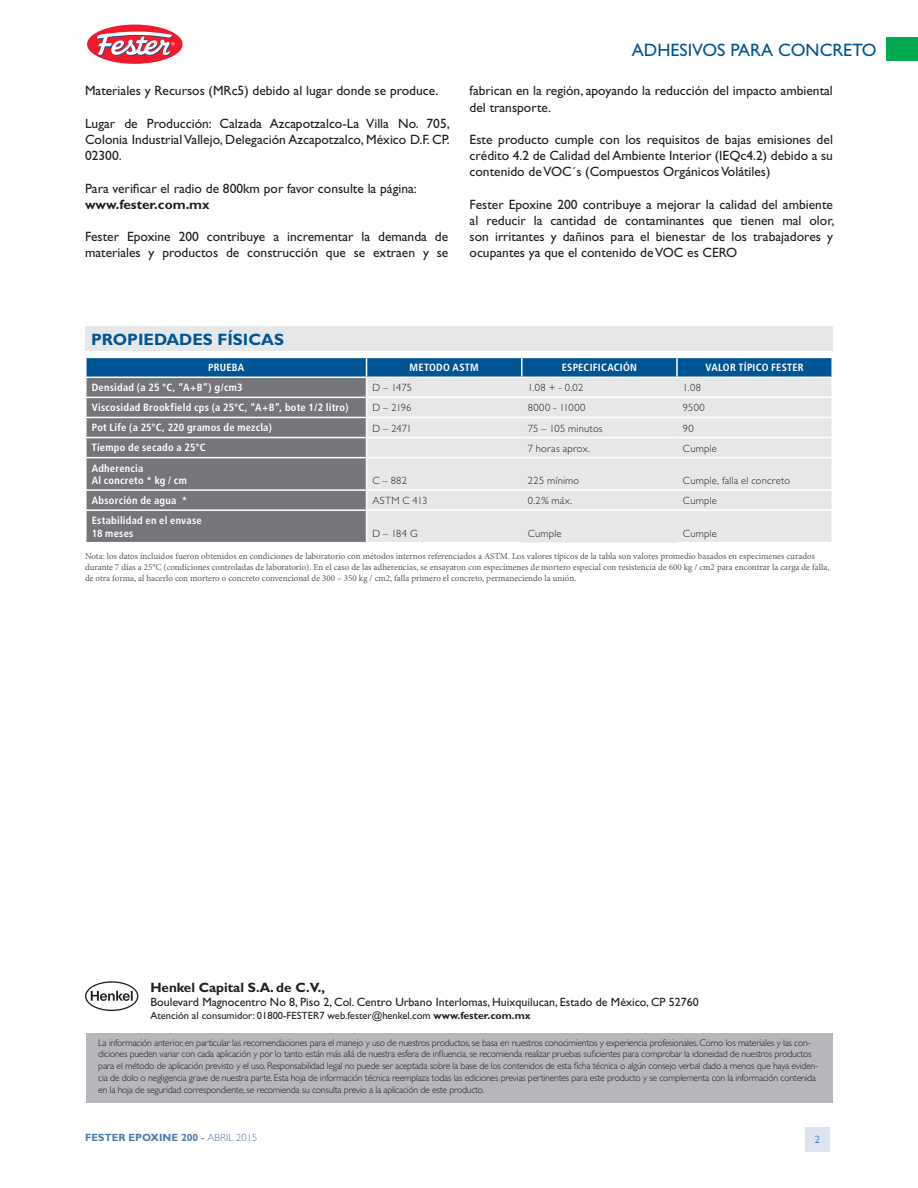
<style>
.page{position:relative;width:918px;height:1188px;background:#fff}
.page>*{position:absolute;margin:0;border:0;box-sizing:border-box;transform-origin:0 0}
.t1{font:18px "Gill Sans";color:#005595}
.Por{font:700 16.5px "Gill Sans";color:#005595}
.t2{font:13.5px/16.2px "Gill Sans";color:#231f20;text-align:justify}
.t3{font:700 13.5px "Gill Sans";color:#231f20}
.t4{font:12px "Gill Sans";color:#231f20}
.t5{font:700 condensed 10.5px "Frutiger";letter-spacing:.02em;color:#fff}
.t6{font:300 10.5px "Gill Sans";letter-spacing:.025em;color:#231f20}
.t7{font:10.5px "Gill Sans";color:#231f20}
.t8{font:700 10.5px "Gill Sans";color:#4e7bb2}
.t9{font:300 10.5px "Gill Sans";letter-spacing:.055em;color:#231f20}
.Producto{font:300 10.5px "Gill Sans";color:#005595}
.t10{font:300 9.75px/11.7px "Gill Sans";letter-spacing:-.025em;color:#231f20}
.Asteriscos{font:9px/10.8px "Minion Pro";color:#57585a}
.s1{font-weight:700}
.s2{font-weight:400}
.s3{font-weight:300}
</style>
<div class="page">
<svg style="left:85px;top:23px;width:100px;height:43px"></svg>
<div style="left:87px;top:25px;width:96px;height:39px;background:#ee1b2c;border-radius:50%"></div>
<svg style="left:97px;top:32px;width:78px;height:24px"></svg>
<div style="left:805px;top:1127px;width:24px;height:24px;background:#dde3f0"></div>
<div style="left:86px;top:1033px;width:746px;height:69px;background:#b6b7bb"></div>
<svg style="left:85px;top:981px;width:53px;height:30px"></svg>
<div style="left:86px;top:983px;width:51px;height:27px;background:#fff;border-radius:50%"></div>
<svg style="left:91px;top:991px;width:42px;height:10px"></svg>
<div style="left:886px;top:38px;width:32px;height:23px;background:#00a94e"></div>
<div style="left:85px;top:326px;width:748px;height:25px;background:#e6e7e9"></div>
<div style="left:87px;top:458px;width:279px;height:84px;background:#757679"></div>
<div style="left:367px;top:458px;width:464px;height:85px;background:#e6e7e9"></div>
<svg style="left:85px;top:357px;width:748px;height:100px;background:#9eaebc"></svg>
<hr style="left:85px;top:489px;width:282px;height:2px;background:#fff">
<svg style="left:86px;top:491px;width:1px;height:18px"></svg>
<hr style="left:367px;top:489px;width:155px;height:2px;background:#fff">
<hr style="left:522px;top:489px;width:155px;height:2px;background:#fff">
<hr style="left:677px;top:489px;width:156px;height:2px;background:#fff">
<svg style="left:831px;top:491px;width:1px;height:18px"></svg>
<hr style="left:85px;top:509px;width:282px;height:2px;background:#fff">
<hr style="left:367px;top:509px;width:155px;height:2px;background:#fff">
<hr style="left:522px;top:509px;width:155px;height:2px;background:#fff">
<hr style="left:677px;top:509px;width:156px;height:2px;background:#fff">
<hr style="left:367px;top:542px;width:155px;height:1px;background:#fff">
<hr style="left:677px;top:542px;width:156px;height:1px;background:#fff">
<p class="t2" style="left:85px;top:83px;width:355px">Materiales y Recursos (MRc5) debido al lugar donde se produce.</p>
<p class="t2" style="left:85px;top:115px;width:366px">Lugar de Producción: Calzada Azcapotzalco-La Villa No. 705, Colonia Industrial Vallejo, Delegación Azcapotzalco, México D.F. CP.<br>02300.</p>
<p class="t2" style="left:85px;top:180px;width:333px">Para verificar el radio de 800km por favor consulte la página:</p>
<p class="t3" style="left:85px;top:196px;width:126px">www.fester.com.mx</p>
<p class="t2" style="left:85px;top:229px;width:365px">Fester Epoxine 200 contribuye a incrementar la demanda de materiales y productos de construcción que se extraen y se</p>
<h1 class="t1" style="left:632px;top:39px;width:246px">ADHESIVOS PARA CONCRETO</h1>
<p class="t2" style="left:470px;top:83px;width:365px">fabrican en la región, apoyando la reducción del impacto ambiental del transporte.</p>
<p class="t2" style="left:470px;top:131px;width:365px">Este producto cumple con los requisitos de bajas emisiones del crédito 4.2 de Calidad del Ambiente Interior (IEQc4.2) debido a su contenido de VOC´s (Compuestos Orgánicos Volátiles)</p>
<p class="t2" style="left:470px;top:196px;width:366px">Fester Epoxine 200 contribuye a mejorar la calidad del ambiente al reducir la cantidad de contaminantes que tienen mal olor, son irritantes y dañinos para el bienestar de los trabajadores y ocupantes ya que el contenido de VOC es CERO</p>
<p class="Por" style="left:91px;top:329px;width:194px">PROPIEDADES FÍSICAS</p>
<p class="t5" style="left:208px;top:361px;width:38px">PRUEBA</p>
<p class="t5" style="left:410px;top:361px;width:70px">METODO ASTM</p>
<p class="t5" style="left:562px;top:361px;width:77px">ESPECIFICACIÓN</p>
<p class="t5" style="left:706px;top:361px;width:100px">VALOR TÍPICO FESTER</p>
<p class="t5" style="left:92px;top:381px;width:152px">Densidad (a 25 °C, “A+B”) g/cm3</p>
<p class="t6" style="left:373px;top:382px;width:41px">D – 1475</p>
<p class="t6" style="left:528px;top:382px;width:57px">1.08 + - 0.02</p>
<p class="t6" style="left:683px;top:382px;width:20px">1.08</p>
<p class="t5" style="left:92px;top:401px;width:258px">Viscosidad Brookfield cps (a 25°C, “A+B”, bote 1/2 litro)</p>
<p class="t6" style="left:373px;top:402px;width:40px">D – 2196</p>
<p class="t9" style="left:528px;top:402px;width:59px">8000 - 11000</p>
<p class="t6" style="left:683px;top:402px;width:23px">9500</p>
<p class="t5" style="left:92px;top:421px;width:182px">Pot Life (a 25°C, 220 gramos de mezcla)</p>
<p class="t6" style="left:373px;top:422px;width:41px">D – 2471</p>
<p class="t6" style="left:528px;top:422px;width:76px">75 – 105 minutos</p>
<p class="t6" style="left:683px;top:422px;width:12px">90</p>
<p class="t5" style="left:92px;top:442px;width:115px">Tiempo de secado a 25°C</p>
<p class="t6" style="left:528px;top:442px;width:64px">7 horas aprox.</p>
<p class="t6" style="left:683px;top:442px;width:35px">Cumple</p>
<p class="t5" style="left:92px;top:462px;width:53px">Adherencia</p>
<p class="t5" style="left:92px;top:474px;width:97px">Al concreto * kg / cm</p>
<p class="t6" style="left:373px;top:475px;width:36px">C – 882</p>
<p class="t6" style="left:528px;top:475px;width:53px">225 mínimo</p>
<p class="t6" style="left:683px;top:475px;width:109px">Cumple, falla el concreto</p>
<p class="t5" style="left:92px;top:494px;width:97px">Absorción de agua *</p>
<p class="t6" style="left:373px;top:495px;width:56px">ASTM C 413</p>
<p class="t6" style="left:528px;top:495px;width:46px">0.2% máx.</p>
<p class="t6" style="left:683px;top:495px;width:35px">Cumple</p>
<p class="t5" style="left:92px;top:514px;width:111px">Estabilidad en el envase</p>
<p class="t5" style="left:92px;top:527px;width:43px">18 meses</p>
<p class="t6" style="left:373px;top:527px;width:47px">D – 184 G</p>
<p class="t6" style="left:528px;top:527px;width:35px">Cumple</p>
<p class="t6" style="left:683px;top:527px;width:35px">Cumple</p>
<p class="Asteriscos" style="left:85px;top:551px;width:746px">Nota: los datos incluidos fueron obtenidos en condiciones de laboratorio con métodos internos referenciados a ASTM. Los valores típicos de la tabla son valores promedio basados en especimenes curados durante 7 días a 25°C (condiciones controladas de laboratorio). En el caso de las adherencias, se ensayaron con especimenes de mortero especial con resistencia de 600 kg / cm2 para encontrar la carga de falla, de otra forma, al hacerlo con mortero o concreto convencional de 300 – 350 kg / cm2, falla primero el concreto, permaneciendo la unión.</p>
<h3 class="t3" style="left:150px;top:979px;width:176px">Henkel Capital S.A. de C.V.,</h3>
<p class="t4" style="left:150px;top:995px;width:550px">Boulevard Magnocentro No 8, Piso 2, Col. Centro Urbano Interlomas, Huixquilucan, Estado de México, CP 52760</p>
<p class="t7" style="left:150px;top:1009px;width:382px">Atención al consumidor: 01800-FESTER7 web.fester@henkel.com <span class="s1">www.fester.com.mx</span></p>
<p class="t10" style="left:98px;top:1037px;width:721px">La información anterior, en particular las recomendaciones para el manejo y uso de nuestros productos, se basa en nuestros conocimientos y experiencia profesionales. Como los materiales y las con&shy;diciones pueden variar con cada aplicación y por lo tanto están más allá de nuestra esfera de influencia, se recomienda realizar pruebas suficientes para comprobar la idoneidad de nuestros productos para el método de aplicación previsto y el uso. Responsabilidad legal no puede ser aceptada sobre la base de los contenidos de esta ficha técnica o algún consejo verbal dado a menos que haya eviden&shy;cia de dolo o negligencia grave de nuestra parte. Esta hoja de información técnica reemplaza todas las ediciones previas pertinentes para este producto y se complementa con la información contenida en la hoja de seguridad correspondiente, se recomienda su consulta previo a la aplicación de este producto.</p>
<p class="t8" style="left:85px;top:1132px;width:174px">FESTER EPOXINE 200 <span class="s2">-</span> <span class="s3">ABRIL 2015</span></p>
<p class="Producto" style="left:815px;top:1134px;width:7px">2</p>
</div>
